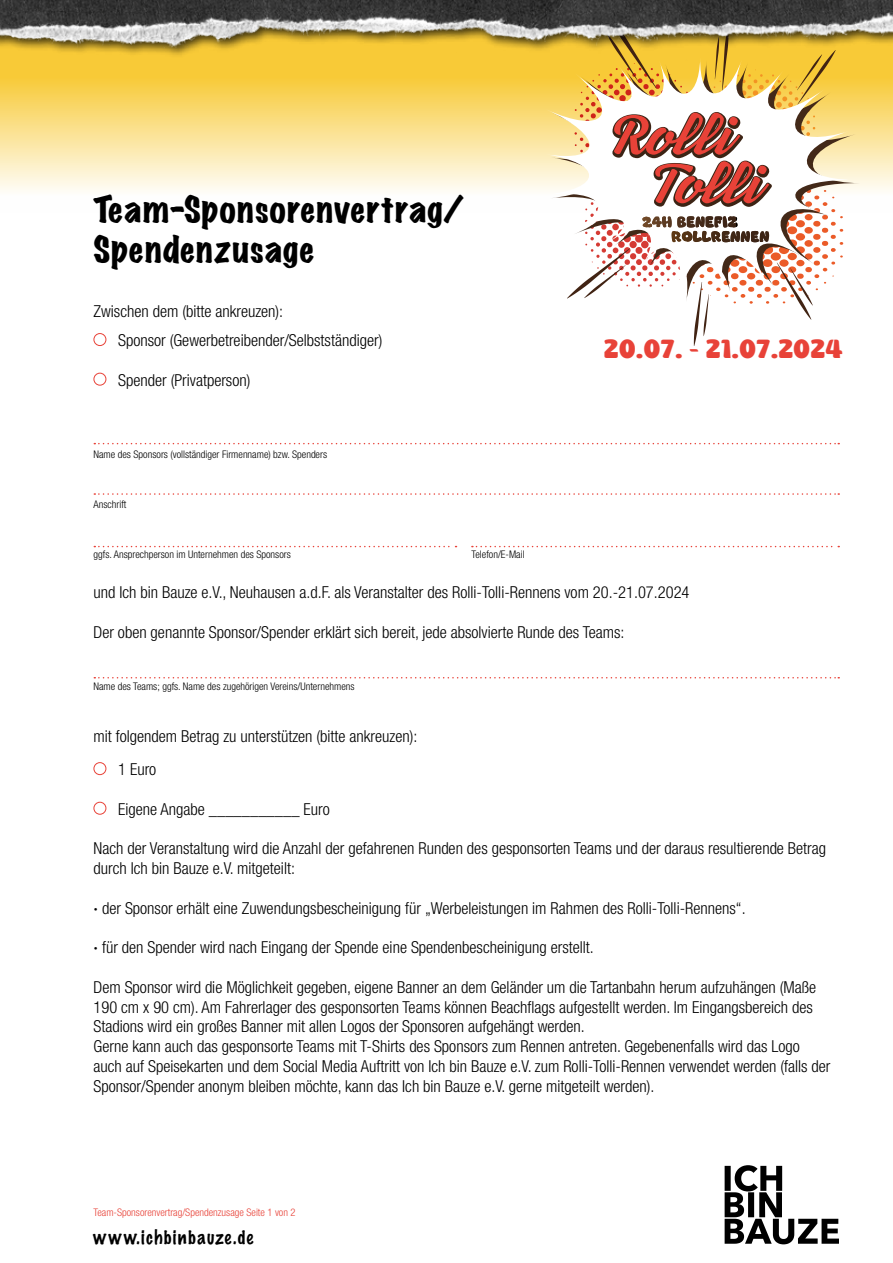
<style>
.page{position:relative;width:893px;height:1263px;background:#fff}
.page>*{position:absolute;margin:0;border:0;box-sizing:border-box;transform-origin:0 0}
.t1{font:expanded 33px/39.6px "Marker Felt";letter-spacing:.035em;color:#000}
.t2{font:27px "Balladon";color:#e84238}
.t3{font:100 18px "Marker Felt";letter-spacing:.07em;color:#000}
.t4{font:300 condensed 16.5px/19.8px "Helvetica Neue LT Std";color:#000}
.t5{font:300 condensed 10.5px "Helvetica Neue LT Std";color:#000}
.t6{font:300 condensed 10.5px "Helvetica Neue LT Std";color:#e84238}
.s1{font-family:"Frutiger LT Std";font-weight:700;font-stretch:normal}
</style>
<div class="page">
<svg style="left:0;top:64px;width:893px;height:127px;background:#fae08b"></svg>
<svg style="left:854px;top:64px;width:6px;height:127px"></svg>
<svg style="left:545px;top:64px;width:309px;height:180px"></svg>
<svg style="left:567px;top:64px;width:276px;height:282px"></svg>
<img style="left:0;top:0;width:893px;height:64px">
<svg style="left:725px;top:1165px;width:114px;height:79px"></svg>
<div style="left:94px;top:333px;width:12px;height:13px;border:1px solid #e84238;border-radius:50%"></div>
<div style="left:94px;top:373px;width:12px;height:12px;border:1px solid #e84238;border-radius:50%"></div>
<div style="left:94px;top:762px;width:12px;height:13px;border:1px solid #e84238;border-radius:50%"></div>
<div style="left:94px;top:802px;width:12px;height:13px;border:1px solid #e84238;border-radius:50%"></div>
<svg style="left:94px;top:443px;width:745px;height:1px"></svg>
<svg style="left:94px;top:493px;width:745px;height:2px"></svg>
<svg style="left:94px;top:546px;width:362px;height:1px"></svg>
<svg style="left:472px;top:546px;width:367px;height:1px"></svg>
<svg style="left:94px;top:677px;width:745px;height:1px"></svg>
<h1 class="t1" style="left:94px;top:189px;width:372px">Team-Sponsorenvertrag/<br>Spendenzusage</h1>
<p class="t4" style="left:118px;top:297px;width:266px;line-height:28.5px;text-indent:-25px">Zwischen dem (bitte ankreuzen):<br>Sponsor (Gewerbetreibender/Selbstständiger)</p>
<p class="t4" style="left:118px;top:370px;width:134px">Spender (Privatperson)</p>
<p class="t5" style="left:94px;top:448px;width:235px">Name des Sponsors (vollständiger Firmenname) bzw. Spenders</p>
<p class="t5" style="left:94px;top:498px;width:34px">Anschrift</p>
<h2 class="t2" style="left:604px;top:332px;width:241px">20.07. - 21.07.2024</h2>
<p class="t5" style="left:94px;top:549px;width:199px">ggfs. Ansprechperson im Unternehmen des Sponsors</p>
<p class="t5" style="left:472px;top:549px;width:55px">Telefon/E-Mail</p>
<p class="t4" style="left:94px;top:582px;width:597px">und Ich bin Bauze e.V., Neuhausen a.d.F. als Veranstalter des Rolli-Tolli-Rennens vom 20.-21.07.2024</p>
<p class="t4" style="left:94px;top:622px;width:532px">Der oben genannte Sponsor/Spender erklärt sich bereit, jede absolvierte Runde des Teams:</p>
<p class="t5" style="left:94px;top:680px;width:263px">Name des Teams; ggfs. Name des zugehörigen Vereins/Unternehmens</p>
<p class="t4" style="left:118px;top:719px;width:301px;line-height:33px;text-indent:-25px">mit folgendem Betrag zu unterstützen (bitte ankreuzen):<br>1 Euro</p>
<p class="t4" style="left:118px;top:799px;width:213px">Eigene Angabe ___________ Euro</p>
<p class="t4" style="left:94px;top:838px;width:734px">Nach der Veranstaltung wird die Anzahl der gefahrenen Runden des gesponsorten Teams und der daraus resultierende Betrag durch Ich bin Bauze e.V. mitgeteilt:</p>
<p class="t4" style="left:94px;top:898px;width:654px"><span class="s1">·</span> der Sponsor erhält eine Zuwendungsbescheinigung für „Werbeleistungen im Rahmen des Rolli-Tolli-Rennens“.</p>
<p class="t4" style="left:94px;top:937px;width:502px"><span class="s1">·</span> für den Spender wird nach Eingang der Spende eine Spendenbescheinigung erstellt.</p>
<p class="t4" style="left:94px;top:977px;width:738px">Dem Sponsor wird die Möglichkeit gegeben, eigene Banner an dem Geländer um die Tartanbahn herum aufzuhängen (Maße 190 cm x 90 cm). Am Fahrerlager des gesponsorten Teams können Beachflags aufgestellt werden. Im Eingangsbereich des Stadions wird ein großes Banner mit allen Logos der Sponsoren aufgehängt werden.<br>Gerne kann auch das gesponsorte Teams mit T-Shirts des Sponsors zum Rennen antreten. Gegebenenfalls wird das Logo auch auf Speisekarten und dem Social Media Auftritt von Ich bin Bauze e.V. zum Rolli-Tolli-Rennen verwendet werden (falls der Sponsor/Spender anonym bleiben möchte, kann das Ich bin Bauze e.V. gerne mitgeteilt werden).</p>
<p class="t6" style="left:94px;top:1207px;width:204px">Team-Sponsorenvertrag/Spendenzusage Seite 1 von 2</p>
<p class="t3" style="left:94px;top:1223px;width:161px">www.ichbinbauze.de</p>
</div>
